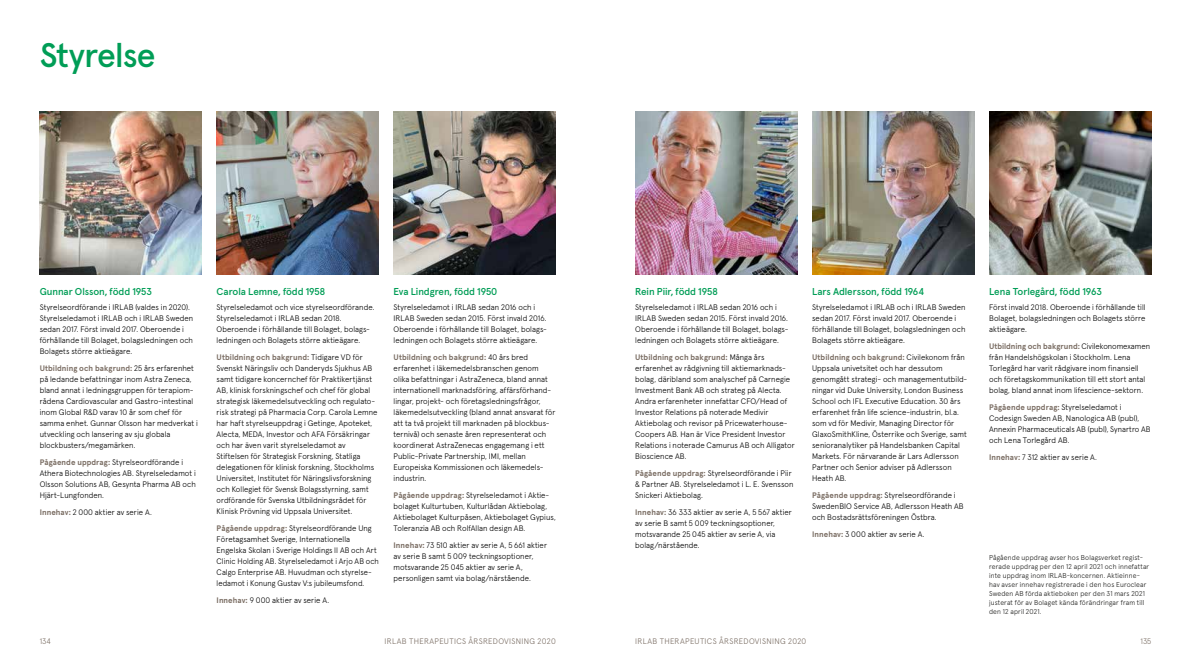
<style>
.page{position:relative;width:1191px;height:667px;background:#fff}
.page>*{position:absolute;margin:0;border:0;box-sizing:border-box;transform-origin:0 0}
.t1{font:500 34px "Apercu";letter-spacing:-.025em;color:#009d56}
.t2{font:500 10px "Apercu";letter-spacing:-.01em;color:#009d56}
.t3{font:300 8px/11px "Apercu";letter-spacing:.005em;color:#000}
.t4{font:300 8px "Apercu";letter-spacing:.04em;color:#7b6e64}
.t5{font:300 7px/9px "Apercu";letter-spacing:.02em;color:#1d1d1b}
.s1{font-weight:700;color:#7b6e64}
</style>
<div class="page">
<img style="left:393px;top:112px;width:163px;height:162px">
<img style="left:217px;top:112px;width:162px;height:162px">
<img style="left:812px;top:112px;width:162px;height:162px">
<img style="left:635px;top:112px;width:162px;height:162px">
<img style="left:40px;top:112px;width:162px;height:162px">
<img style="left:989px;top:112px;width:162px;height:162px">
<h1 class="t1" style="left:40px;top:28px;width:118px">Styrelse</h1>
<p class="t2" style="left:40px;top:283px;width:114px">Gunnar Olsson, född 1953</p>
<p class="t3" style="left:40px;top:300px;width:155px">Styrelseordförande i IRLAB (valdes in 2020).<br>Styrelseledamot i IRLAB och i IRLAB Sweden sedan 2017. Först invald 2017. Oberoende i förhållande till Bolaget, bolagsledningen och Bolagets större aktieägare.</p>
<p class="t3" style="left:40px;top:361px;width:160px"><span class="s1">Utbildning och bakgrund:</span> 25 års erfarenhet på ledande befattningar inom Astra Zeneca, bland annat i ledningsgruppen för terapiom&shy;rådena Cardiovascular and Gastro-intestinal inom Global R&amp;D varav 10 år som chef för samma enhet. Gunnar Olsson har medverkat i utveckling och lansering av sju globala blockbusters/megamärken.</p>
<p class="t3" style="left:40px;top:455px;width:158px"><span class="s1">Pågående uppdrag:</span> Styrelseordförande i Athera Biotechnologies AB. Styrelseledamot i Olsson Solutions AB, Gesynta Pharma AB och Hjärt-Lungfonden.</p>
<p class="t3" style="left:40px;top:505px;width:114px"><span class="s1">Innehav:</span> 2 000 aktier av serie A.</p>
<p class="t2" style="left:217px;top:283px;width:110px">Carola Lemne, född 1958</p>
<p class="t3" style="left:217px;top:300px;width:159px">Styrelseledamot och vice styrelseordförande.<br>Styrelseledamot i IRLAB sedan 2018.<br>Oberoende i förhållande till Bolaget, bolags&shy;ledningen och Bolagets större aktieägare.</p>
<p class="t3" style="left:217px;top:350px;width:162px"><span class="s1">Utbildning och bakgrund:</span> Tidigare VD för Svenskt Näringsliv och Danderyds Sjukhus AB samt tidigare koncernchef för Praktikertjänst AB, klinisk forskningschef och chef för global strategisk läkemedelsutveckling och regulato&shy;risk strategi på Pharmacia Corp. Carola Lemne har haft styrelseuppdrag i Getinge, Apoteket, Alecta, MEDA, Investor och AFA Försäkringar och har även varit styrelseledamot av Stiftelsen för Strategisk Forskning, Statliga delegationen för klinisk forskning, Stockholms Universitet, Institutet för Näringslivsforskning och Kollegiet för Svensk Bolagsstyrning, samt ordförande för Svenska Utbildningsrådet för Klinisk Prövning vid Uppsala Universitet.</p>
<p class="t3" style="left:217px;top:521px;width:164px"><span class="s1">Pågående uppdrag:</span> Styrelseordförande Ung Företagsamhet Sverige, Internationella Engelska Skolan i Sverige Holdings II AB och Art Clinic Holding AB. Styrelseledamot i Arjo AB och Calgo Enterprise AB. Huvudman och styrelse&shy;ledamot i Konung Gustav V:s jubileumsfond.</p>
<p class="t3" style="left:217px;top:593px;width:114px"><span class="s1">Innehav:</span> 9 000 aktier av serie A.</p>
<p class="t2" style="left:393px;top:283px;width:105px">Eva Lindgren, född 1950</p>
<p class="t3" style="left:393px;top:300px;width:155px">Styrelseledamot i IRLAB sedan 2016 och i IRLAB Sweden sedan 2015. Först invald 2016.<br>Oberoende i förhållande till Bolaget, bolags&shy;ledningen och Bolagets större aktieägare.</p>
<p class="t3" style="left:393px;top:350px;width:163px"><span class="s1">Utbildning och bakgrund:</span> 40 års bred erfarenhet i läkemedelsbranschen genom olika befattningar i AstraZeneca, bland annat internationell marknadsföring, affärsförhand&shy;lingar, projekt- och företagsledningsfrågor, läkemedelsutveckling (bland annat ansvarat för att ta två projekt till marknaden på blockbus&shy;ternivå) och senaste åren representerat och koordinerat AstraZenecas engagemang i ett Public-Private Partnership, IMI, mellan Europeiska Kommissionen och läkemedels&shy;industrin.</p>
<p class="t3" style="left:393px;top:488px;width:164px"><span class="s1">Pågående uppdrag:</span> Styrelseledamot i Aktie&shy;bolaget Kulturtuben, Kulturlådan Aktiebolag, Aktiebolaget Kulturpåsen, Aktiebolaget Gypius, Toleranzia AB och RolfAllan design AB.</p>
<p class="t3" style="left:393px;top:538px;width:155px"><span class="s1">Innehav:</span> 73 510 aktier av serie A, 5 661 aktier av serie B samt 5 009 teckningsoptioner, motsvarande 25 045 aktier av serie A, personligen samt via bolag/närstående.</p>
<p class="t2" style="left:635px;top:283px;width:84px">Rein Piir, född 1958</p>
<p class="t3" style="left:635px;top:300px;width:155px">Styrelseledamot i IRLAB sedan 2016 och i IRLAB Sweden sedan 2015. Först invald 2016.<br>Oberoende i förhållande till Bolaget, bolags&shy;ledningen och Bolagets större aktieägare.</p>
<p class="t3" style="left:635px;top:350px;width:161px"><span class="s1">Utbildning och bakgrund:</span> Många års erfarenhet av rådgivning till aktiemarknads&shy;bolag, däribland som analyschef på Carnegie Investment Bank AB och strateg på Alecta.<br>Andra erfarenheter innefattar CFO/Head of Investor Relations på noterade Medivir Aktiebolag och revisor på Pricewaterhouse-Coopers AB. Han är Vice President Investor Relations i noterade Camurus AB och Alligator Bioscience AB.</p>
<p class="t3" style="left:635px;top:466px;width:160px"><span class="s1">Pågående uppdrag:</span> Styrelseordförande i Piir &amp; Partner AB. Styrelseledamot i L. E. Svensson<br>Snickeri Aktiebolag.</p>
<p class="t3" style="left:635px;top:505px;width:158px"><span class="s1">Innehav:</span> 36 333 aktier av serie A, 5 567 aktier av serie B samt 5 009 teckningsoptioner, motsvarande 25 045 aktier av serie A, via bolag/närstående.</p>
<p class="t2" style="left:812px;top:283px;width:113px">Lars Adlersson, född 1964</p>
<p class="t3" style="left:812px;top:300px;width:155px">Styrelseledamot i IRLAB och i IRLAB Sweden sedan 2017. Först invald 2017. Oberoende i förhållande till Bolaget, bolagsledningen och Bolagets större aktieägare.</p>
<p class="t3" style="left:812px;top:350px;width:157px"><span class="s1">Utbildning och bakgrund:</span> Civilekonom från Uppsala univetsitet och har dessutom genomgått strategi- och managementutbild&shy;ningar vid Duke University, London Business School och IFL Executive Education. 30 års erfarenhet från life science-industrin, bl.a. som vd för Medivir, Managing Director för GlaxoSmithKline, Österrike och Sverige, samt senioranalytiker på Handelsbanken Capital Markets. För närvarande är Lars Adlersson Partner och Senior adviser på Adlersson Heath AB.</p>
<p class="t3" style="left:812px;top:488px;width:153px"><span class="s1">Pågående uppdrag:</span> Styrelseordförande i<br>SwedenBIO Service AB, Adlersson Heath AB och Bostadsrättsföreningen Östbra.</p>
<p class="t3" style="left:812px;top:527px;width:114px"><span class="s1">Innehav:</span> 3 000 aktier av serie A.</p>
<p class="t2" style="left:989px;top:283px;width:114px">Lena Torlegård, född 1963</p>
<p class="t3" style="left:989px;top:300px;width:158px;text-align:justify">Först invald 2018. Oberoende i förhållande till Bolaget, bolagsledningen och Bolagets större aktieägare.</p>
<p class="t3" style="left:989px;top:339px;width:162px"><span class="s1">Utbildning och bakgrund:</span> Civilekonomexamen från Handelshögskolan i Stockholm. Lena Torlegård har varit rådgivare inom finansiell och företagskommunikation till ett stort antal bolag, bland annat inom lifescience-sektorn.</p>
<p class="t3" style="left:989px;top:400px;width:163px"><span class="s1">Pågående uppdrag:</span> Styrelseledamot i Codesign Sweden AB, Nanologica AB (publ), Annexin Pharmaceuticals AB (publ), Synartro AB och Lena Torlegård AB.</p>
<p class="t3" style="left:989px;top:450px;width:109px"><span class="s1">Innehav:</span> 7 312 aktier av serie A.</p>
<p class="t5" style="left:989px;top:552px;width:162px">Pågående uppdrag avser hos Bolagsverket regist&shy;rerade uppdrag per den 12 april 2021 och innefattar inte uppdrag inom IRLAB-koncernen. Aktieinne&shy;hav avser innehav registrerade i den hos Euroclear Sweden AB förda aktieboken per den 31 mars 2021 justerat för av Bolaget kända förändringar fram till den 12 april 2021.</p>
<p class="t4" style="left:40px;top:634px;width:13px">134</p>
<p class="t4" style="left:384px;top:634px;width:173px">IRLAB THERAPEUTICS ÅRSREDOVISNING 2020</p>
<p class="t4" style="left:635px;top:634px;width:173px">IRLAB THERAPEUTICS ÅRSREDOVISNING 2020</p>
<p class="t4" style="left:1140px;top:634px;width:12px">135</p>
</div>
